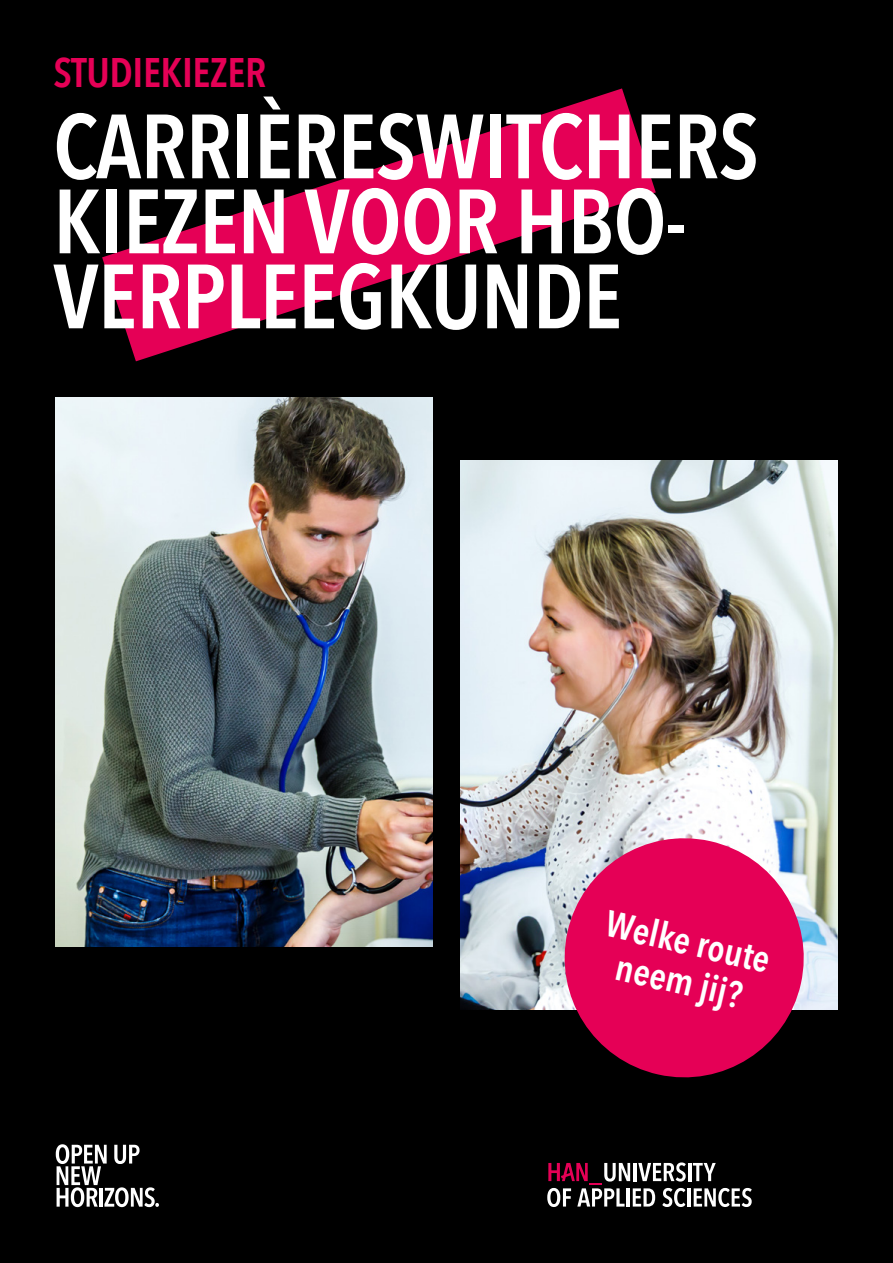
<style>
.page{position:relative;width:893px;height:1263px;background:#000}
.page>*{position:absolute;margin:0;border:0;box-sizing:border-box;transform-origin:0 0}
.Cover_Title{font:600 90px/75px "Avenir Next Condensed";letter-spacing:-.01em;color:#fff}
.Cover_Subtitel{font:600 41.25px "Avenir Next Condensed";letter-spacing:-.01em;color:#e50056}
.Introtekst{font:600 36.9px/40.3px "Avenir Next Condensed";color:#fff;text-align:center}
</style>
<div class="page">
<svg style="left:102px;top:88px;width:554px;height:273px"></svg>
<svg style="left:56px;top:1144px;width:103px;height:63px"></svg>
<hr style="left:688px;top:1163px;width:3px;height:18px;background:#fff">
<svg style="left:693px;top:1163px;width:23px;height:18px"></svg>
<hr style="left:687px;top:1188px;width:3px;height:18px;background:#fff">
<svg style="left:694px;top:1188px;width:58px;height:19px"></svg>
<svg style="left:547px;top:1162px;width:139px;height:45px"></svg>
<img style="left:56px;top:398px;width:377px;height:549px">
<img style="left:460px;top:461px;width:377px;height:549px">
<svg style="left:553px;top:827px;width:262px;height:251px;background:#c72d69"></svg>
<p class="Cover_Subtitel" style="left:53px;top:37px;width:214px">STUDIEKIEZER</p>
<p class="Cover_Title" style="left:53px;top:107px;width:707px">CARRIÈRESWITCHERS<br>KIEZEN VOOR HBO-<br>VERPLEEGKUNDE</p>
<p class="Introtekst" style="left:611px;top:902px;width:169px;rotate:13deg">Welke route neem jij ?</p>
</div>
